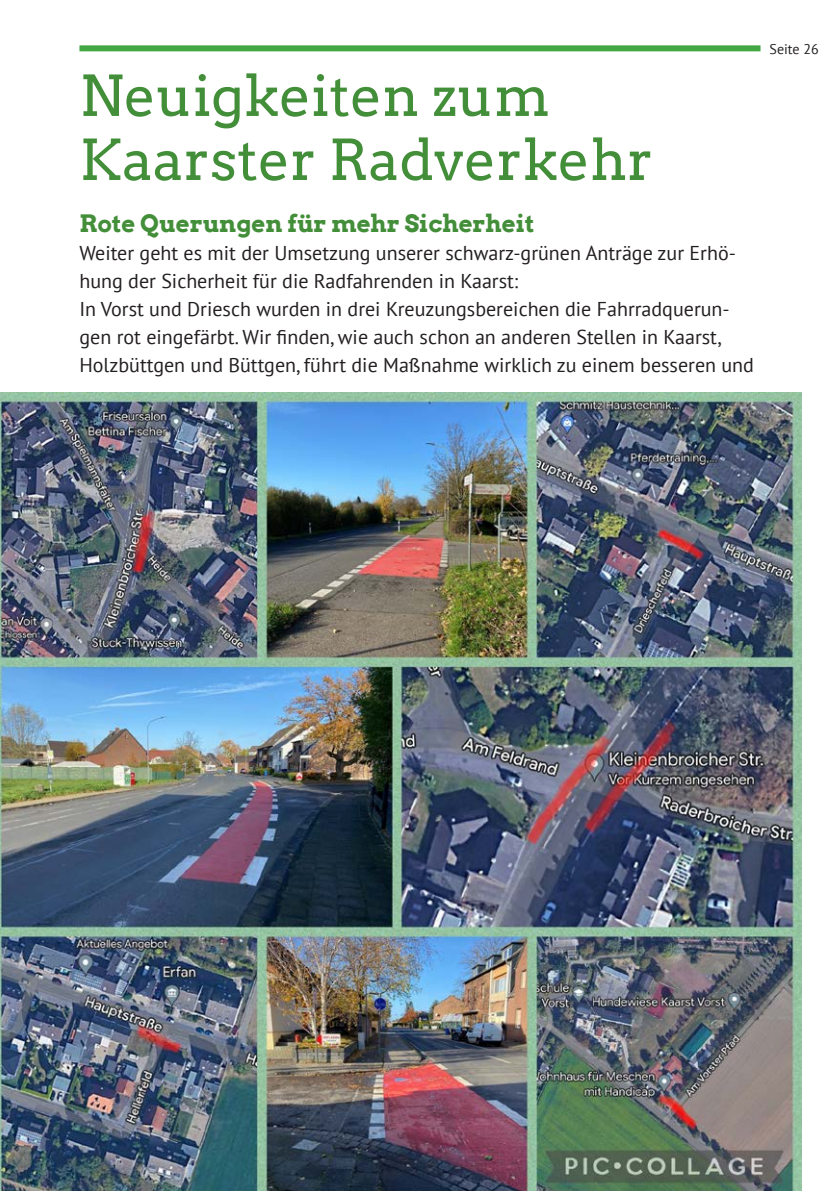
<style>
.page{position:relative;width:840px;height:1191px;background:#fff}
.page>*{position:absolute;margin:0;border:0;box-sizing:border-box;transform-origin:0 0}
.t1{font:56px/64px "Arvo";color:#438e39}
.t2{font:700 24px "Arvo";color:#438e39}
.t3{font:20px/28px "PT Sans";color:#231f20}
.t4{font:14px "PT Sans";color:#231f20}
</style>
<div class="page">
<div style="left:79px;top:45px;width:681px;height:6px;background:#43a842"></div>
<img style="left:0;top:392px;width:800px;height:799px">
<h1 class="t1" style="left:79px;top:64px;width:575px">Neuigkeiten zum<br>Kaarster Radverkehr</h1>
<p class="t2" style="left:79px;top:208px;width:456px">Rote Querungen für mehr Sicherheit</p>
<p class="t3" style="left:79px;top:238px;width:675px">Weiter geht es mit der Umsetzung unserer schwarz-grünen Anträge zur Erhö&shy;hung der Sicherheit für die Radfahrenden in Kaarst:<br>In Vorst und Driesch wurden in drei Kreuzungsbereichen die Fahrradquerun&shy;gen rot eingefärbt. Wir finden, wie auch schon an anderen Stellen in Kaarst, Holzbüttgen und Büttgen, führt die Maßnahme wirklich zu einem besseren und</p>
<p class="t4" style="left:769px;top:40px;width:50px">Seite 26</p>
</div>
